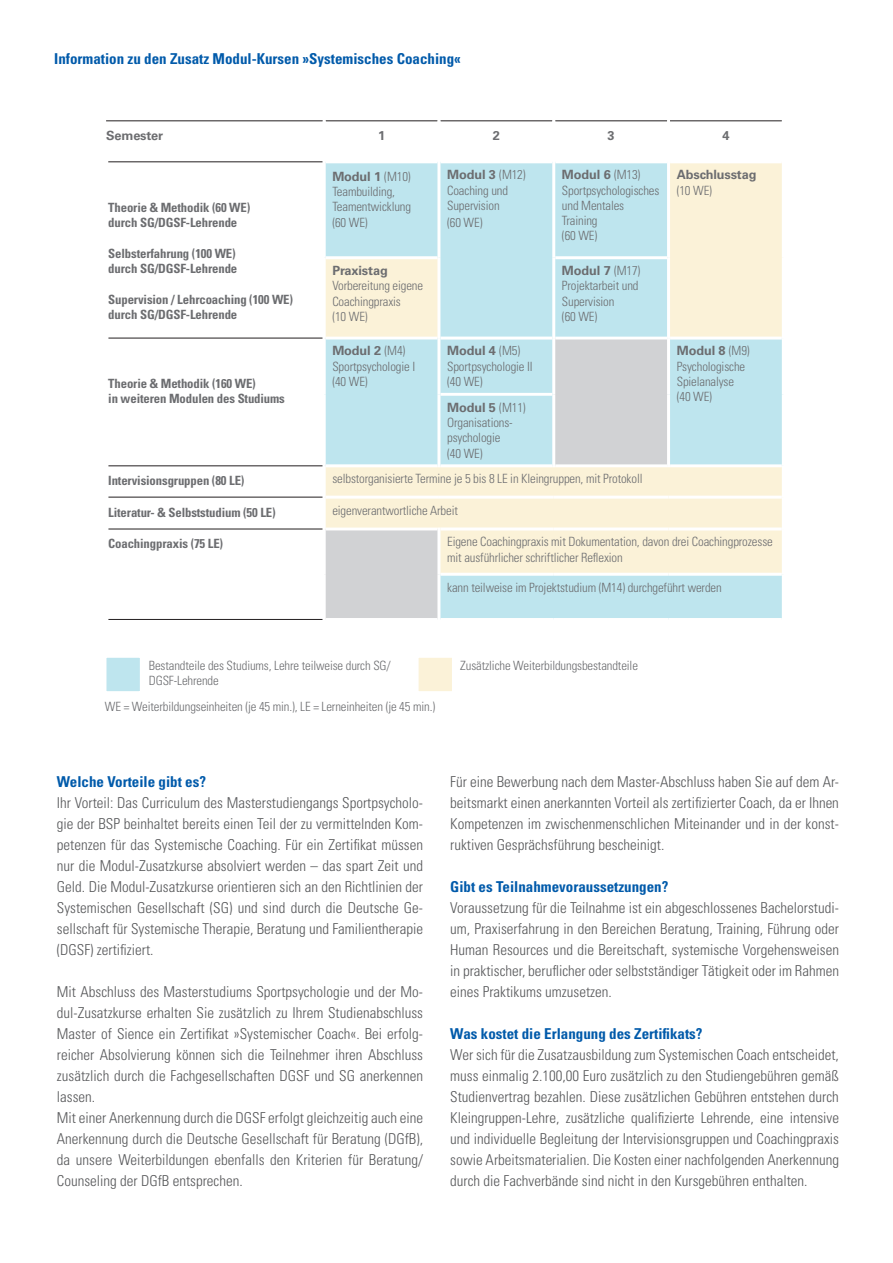
<style>
.page{position:relative;width:893px;height:1263px;background:#fff}
.page>*{position:absolute;margin:0;border:0;box-sizing:border-box;transform-origin:0 0}
.t1{font:300 condensed 15px/21px "Univers LT Std";color:#57585a;text-align:justify}
.t2{font:700 condensed 15px "Univers LT Std";color:#015aaa}
.t3{font:300 condensed 12.75px/15.3px "Univers LT Std";letter-spacing:-.01em;color:#6c6d70}
.t4{font:700 condensed 12.75px/15.3px "Univers LT Std";letter-spacing:-.01em;color:#6c6d70}
.t5{font:700 12.75px "Univers LT Std";letter-spacing:-.01em;color:#6c6d70}
.s1{font-weight:700;font-stretch:normal}
</style>
<div class="page">
<div style="left:668px;top:576px;width:114px;height:42px;background:#bee5ee"></div>
<svg style="left:326px;top:163px;width:456px;height:410px;background:#d5eae5"></svg>
<svg style="left:326px;top:339px;width:342px;height:279px;background:#d7e4e0"></svg>
<hr style="left:108px;top:338px;width:215px;height:1px;background:#231f20">
<hr style="left:108px;top:465px;width:215px;height:1px;background:#231f20">
<hr style="left:108px;top:497px;width:215px;height:1px;background:#231f20">
<hr style="left:108px;top:529px;width:215px;height:1px;background:#231f20">
<hr style="left:108px;top:619px;width:215px;height:1px;background:#231f20">
<hr style="left:440px;top:393px;width:112px;height:3px;background:#fff">
<hr style="left:106px;top:120px;width:217px;height:1px;background:#231f20">
<hr style="left:326px;top:120px;width:112px;height:1px;background:#231f20">
<hr style="left:440px;top:120px;width:112px;height:1px;background:#231f20">
<hr style="left:555px;top:120px;width:112px;height:1px;background:#231f20">
<hr style="left:670px;top:120px;width:112px;height:1px;background:#231f20">
<hr style="left:108px;top:161px;width:215px;height:1px;background:#231f20">
<hr style="left:555px;top:256px;width:112px;height:3px;background:#fff">
<hr style="left:552px;top:160px;width:3px;height:98px;background:#fff">
<hr style="left:552px;top:258px;width:3px;height:80px;background:#fff">
<hr style="left:667px;top:258px;width:3px;height:80px;background:#fff">
<hr style="left:326px;top:464px;width:111px;height:3px;background:#fff">
<hr style="left:440px;top:337px;width:112px;height:3px;background:#fff">
<hr style="left:437px;top:338px;width:3px;height:56px;background:#fff">
<hr style="left:437px;top:394px;width:3px;height:73px;background:#fff">
<hr style="left:440px;top:464px;width:112px;height:3px;background:#fff">
<hr style="left:326px;top:496px;width:113px;height:3px;background:#fff">
<hr style="left:439px;top:496px;width:115px;height:3px;background:#fff">
<hr style="left:554px;top:496px;width:114px;height:3px;background:#fff">
<hr style="left:668px;top:496px;width:114px;height:3px;background:#fff">
<hr style="left:326px;top:528px;width:111px;height:2px;background:#fff">
<hr style="left:437px;top:527px;width:3px;height:47px;background:#fff">
<hr style="left:440px;top:527px;width:114px;height:3px;background:#fff">
<hr style="left:554px;top:527px;width:114px;height:3px;background:#fff">
<hr style="left:668px;top:527px;width:114px;height:3px;background:#fff">
<hr style="left:437px;top:574px;width:3px;height:47px;background:#fff">
<hr style="left:440px;top:573px;width:114px;height:3px;background:#fff">
<hr style="left:554px;top:573px;width:114px;height:3px;background:#fff">
<hr style="left:437px;top:258px;width:3px;height:80px;background:#fff">
<hr style="left:326px;top:337px;width:111px;height:2px;background:#fff">
<hr style="left:437px;top:160px;width:3px;height:98px;background:#fff">
<hr style="left:326px;top:256px;width:111px;height:3px;background:#fff">
<hr style="left:670px;top:337px;width:112px;height:3px;background:#fff">
<hr style="left:670px;top:464px;width:112px;height:3px;background:#fff">
<hr style="left:667px;top:160px;width:3px;height:98px;background:#fff">
<hr style="left:552px;top:338px;width:3px;height:56px;background:#fff">
<hr style="left:552px;top:394px;width:3px;height:73px;background:#fff">
<hr style="left:555px;top:337px;width:112px;height:2px;background:#fff">
<hr style="left:667px;top:338px;width:3px;height:56px;background:#fff">
<hr style="left:667px;top:394px;width:3px;height:73px;background:#fff">
<hr style="left:555px;top:464px;width:112px;height:3px;background:#fff">
<div style="left:103px;top:655px;width:40px;height:39px;background:#bee5ee;border:3px solid #fff"></div>
<div style="left:416px;top:655px;width:39px;height:39px;background:#fbf2d8;border:3px solid #fff"></div>
<p class="t2" style="left:54px;top:49px;width:408px">Information zu den Zusatz Modul-Kursen »Systemisches Coaching«</p>
<p class="t5" style="left:106px;top:128px;width:58px">Semester</p>
<p class="t5" style="left:378px;top:128px;width:9px">1</p>
<p class="t5" style="left:493px;top:128px;width:9px">2</p>
<p class="t5" style="left:608px;top:128px;width:9px">3</p>
<p class="t5" style="left:722px;top:128px;width:9px">4</p>
<p class="t4" style="left:108px;top:200px;width:144px">Theorie &amp; Methodik (60 WE) durch SG/DGSF-Lehrende</p>
<p class="t4" style="left:108px;top:246px;width:131px">Selbsterfahrung (100 WE) durch SG/DGSF-Lehrende</p>
<p class="t4" style="left:108px;top:291px;width:186px">Supervision / Lehrcoaching (100 WE) durch SG/DGSF-Lehrende</p>
<p class="t4" style="left:108px;top:376px;width:178px">Theorie &amp; Methodik (160 WE)<br>in weiteren Modulen des Studiums</p>
<p class="t3" style="left:332px;top:169px;width:80px"><span class="s1">Modul 1</span> (M10)<br>Teambuilding,<br>Teamentwicklung (60 WE)</p>
<p class="t3" style="left:447px;top:167px;width:80px"><span class="s1">Modul 3</span> (M12)<br>Coaching und<br>Supervision</p>
<p class="t3" style="left:447px;top:215px;width:37px">(60 WE)</p>
<p class="t5" style="left:332px;top:263px;width:57px">Praxistag</p>
<p class="t3" style="left:332px;top:278px;width:92px">Vorbereitung eigene<br>Coachingpraxis<br>(10 WE)</p>
<p class="t3" style="left:562px;top:167px;width:99px"><span class="s1">Modul 6</span> (M13)<br>Sportpsychologisches und Mentales<br>Training<br>(60 WE)</p>
<p class="t5" style="left:677px;top:167px;width:81px">Abschlusstag</p>
<p class="t3" style="left:677px;top:182px;width:37px">(10 WE)</p>
<p class="t3" style="left:562px;top:263px;width:80px"><span class="s1">Modul 7</span> (M17)<br>Projektarbeit und<br>Supervision<br>(60 WE)</p>
<p class="t3" style="left:332px;top:343px;width:84px"><span class="s1">Modul 2</span> (M4)<br>Sportpsychologie I (40 WE)</p>
<p class="t3" style="left:447px;top:343px;width:87px"><span class="s1">Modul 4</span> (M5)<br>Sportpsychologie II (40 WE)</p>
<p class="t3" style="left:677px;top:343px;width:74px"><span class="s1">Modul 8</span> (M9)<br>Psychologische<br>Spielanalyse (40 WE)</p>
<p class="t3" style="left:447px;top:400px;width:80px"><span class="s1">Modul 5</span> (M11)<br>Organisations&shy;psychologie<br>(40 WE)</p>
<p class="t4" style="left:108px;top:473px;width:138px">Intervisionsgruppen (80 LE)</p>
<p class="t3" style="left:332px;top:471px;width:312px">selbstorganisierte Termine je 5 bis 8 LE in Kleingruppen, mit Protokoll</p>
<p class="t4" style="left:108px;top:504px;width:169px">Literatur- &amp; Selbststudium (50 LE)</p>
<p class="t3" style="left:332px;top:502px;width:127px">eigenverantwortliche Arbeit</p>
<p class="t4" style="left:108px;top:536px;width:116px">Coachingpraxis (75 LE)</p>
<p class="t3" style="left:447px;top:534px;width:327px">Eigene Coachingpraxis mit Dokumentation, davon drei Coachingprozesse mit ausführlicher schriftlicher Reflexion</p>
<p class="t3" style="left:447px;top:579px;width:276px">kann teilweise im Projektstudium (M14) durchgeführt werden</p>
<p class="t3" style="left:149px;top:658px;width:244px">Bestandteile des Studiums, Lehre teilweise durch SG/<br>DGSF-Lehrende</p>
<p class="t3" style="left:460px;top:658px;width:179px">Zusätzliche Weiterbildungsbestandteile</p>
<p class="t3" style="left:105px;top:699px;width:332px">WE = Weiterbildungseinheiten (je 45 min.), LE = Lerneinheiten (je 45 min.)</p>
<p class="t2" style="left:57px;top:773px;width:151px">Welche Vorteile gibt es?</p>
<p class="t1" style="left:57px;top:793px;width:368px">Ihr Vorteil: Das Curriculum des Masterstudiengangs Sportpsycholo&shy;gie der BSP beinhaltet bereits einen Teil der zu vermittelnden Kom&shy;petenzen für das Systemische Coaching. Für ein Zertifikat müssen nur die Modul-Zusatzkurse absolviert werden – das spart Zeit und Geld. Die Modul-Zusatzkurse orientieren sich an den Richtlinien der Systemischen Gesellschaft (SG) und sind durch die Deutsche Ge&shy;sellschaft für Systemische Therapie, Beratung und Familientherapie (DGSF) zertifiziert.</p>
<p class="t1" style="left:57px;top:982px;width:368px;text-align:left">Mit Abschluss des Masterstudiums Sportpsychologie und der Mo&shy;dul-Zusatzkurse erhalten Sie zusätzlich zu Ihrem Studienabschluss Master of Sience ein Zertifikat »Systemischer Coach«. Bei erfolg&shy;reicher Absolvierung können sich die Teilnehmer ihren Abschluss zusätzlich durch die Fachgesellschaften DGSF und SG anerkennen lassen.<br>Mit einer Anerkennung durch die DGSF erfolgt gleichzeitig auch eine Anerkennung durch die Deutsche Gesellschaft für Beratung (DGfB), da unsere Weiterbildungen ebenfalls den Kriterien für Beratung/ Counseling der DGfB entsprechen.</p>
<p class="t1" style="left:450px;top:771px;width:390px">Für eine Bewerbung nach dem Master-Abschluss haben Sie auf dem Ar&shy;beitsmarkt einen anerkannten Vorteil als zertifizierter Coach, da er Ihnen Kompetenzen im zwischenmenschlichen Miteinander und in der konst&shy;ruktiven Gesprächsführung bescheinigt.</p>
<p class="t2" style="left:450px;top:877px;width:220px">Gibt es Teilnahmevoraussetzungen?</p>
<p class="t1" style="left:450px;top:897px;width:390px">Voraussetzung für die Teilnahme ist ein abgeschlossenes Bachelorstudi&shy;um, Praxiserfahrung in den Bereichen Beratung, Training, Führung oder Human Resources und die Bereitschaft, systemische Vorgehensweisen in praktischer, beruflicher oder selbstständiger Tätigkeit oder im Rahmen eines Praktikums umzusetzen.</p>
<p class="t2" style="left:450px;top:1024px;width:254px">Was kostet die Erlangung des Zertifikats?</p>
<p class="t1" style="left:450px;top:1044px;width:390px">Wer sich für die Zusatzausbildung zum Systemischen Coach entscheidet, muss einmalig 2.100,00 Euro zusätzlich zu den Studiengebühren gemäß Studienvertrag bezahlen. Diese zusätzlichen Gebühren entstehen durch Kleingruppen-Lehre, zusätzliche qualifizierte Lehrende, eine intensive und individuelle Begleitung der Intervisionsgruppen und Coachingpraxis sowie Arbeitsmaterialien. Die Kosten einer nachfolgenden Anerkennung durch die Fachverbände sind nicht in den Kursgebühren enthalten.</p>
</div>
